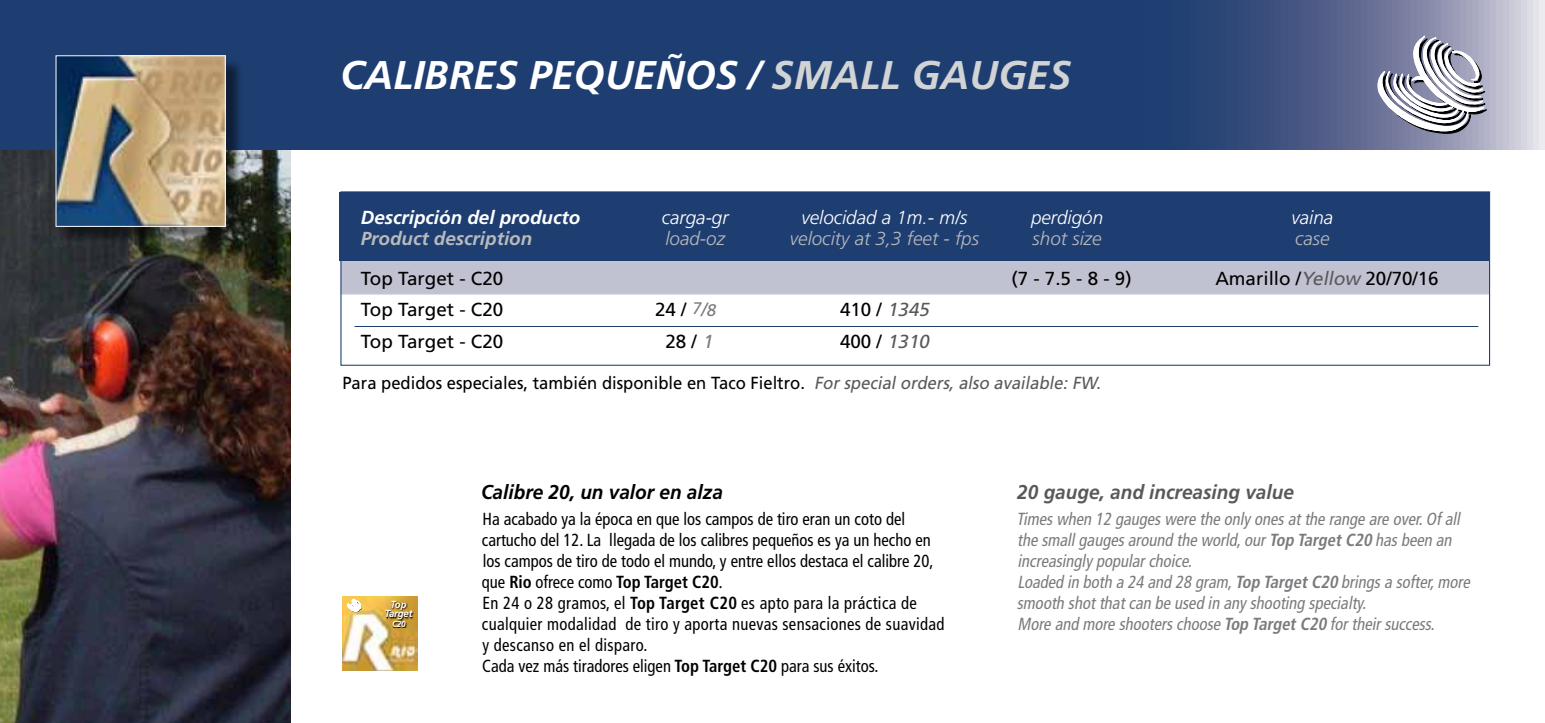
<style>
.page{position:relative;width:1545px;height:723px;background:#fff}
.page>*{position:absolute;margin:0;border:0;box-sizing:border-box;transform-origin:0 0}
.t1{font:italic 700 40px "Frutiger LT Std";color:#fff}
.t2{font:italic 700 20px "Frutiger LT Std";color:#58595b;scale:.95 1}
.t3{font:italic 700 20px "Frutiger LT Std";color:#000;scale:.95 1}
.t4{font:18.75px "Frutiger LT Std";color:#000}
.t5{font:italic 300 18.75px "Frutiger LT Std";color:#b8babc}
.t6{font:italic 300 18.75px "Frutiger LT Std";color:#fff}
.t7{font:italic 700 18.75px "Frutiger LT Std";color:#fff}
.t8{font:italic 700 18.75px "Frutiger LT Std";color:#b8babc}
.t9{font:condensed 17.5px/21px "Frutiger LT Std";color:#000;scale:.95 1}
.t10{font:italic condensed 17.5px/21px "Frutiger LT Std";color:#797a7d;scale:.95 1}
.t11{font:17.5px "Frutiger LT Std";color:#000;scale:.95 1}
.t12{font:italic 700 10.25px/9.5px "Frutiger LT Std";letter-spacing:-.025em;color:#fff;text-align:center;scale:.95 1}
.t13{font:italic 700 8.5px "Frutiger LT Std";color:#fff;scale:.95 1}
.s1{color:#d1d3d4}
.s2{font-style:italic;color:#58595b}
.s3{font-style:italic;font-size:16.75px;color:#797a7d}
.s4{font-style:italic;color:#797a7d}
.s5{font-weight:700}
.s6{font-family:"Myriad Pro";font-stretch:normal}
</style>
<div class="page">
<img style="left:0;top:149px;width:291px;height:574px">
<svg style="left:0;top:0;width:1545px;height:149px;background:#2d4979"></svg>
<svg style="left:1373px;top:36px;width:114px;height:100px"></svg>
<div style="left:341px;top:261px;width:1149px;height:33px;background:#c0c1d1"></div>
<div style="left:340px;top:192px;width:1149px;height:69px;background:#1e3e71"></div>
<div style="left:340px;top:191px;width:1150px;height:175px;border:1px solid #1e3e71"></div>
<img style="left:343px;top:596px;width:74px;height:75px">
<svg style="left:386px;top:601px;width:28px;height:27px"></svg>
<svg style="left:347px;top:599px;width:14px;height:13px"></svg>
<div style="left:58px;top:58px;width:186px;height:186px;background:#000;opacity:.5"></div>
<img style="left:58px;top:57px;width:166px;height:168px">
<div style="left:56px;top:55px;width:170px;height:172px;border:1px solid #fff"></div>
<hr style="left:355px;top:326px;width:1123px;height:1px;background:#1e3e71">
<h1 class="t1" style="left:340px;top:52px;width:733px">CALIBRES PEQUEÑOS / <span class="s1">SMALL GAUGES</span></h1>
<p class="t7" style="left:361px;top:206px;width:221px">Descripción del producto</p>
<p class="t6" style="left:662px;top:207px;width:68px">carga-gr</p>
<p class="t6" style="left:801px;top:207px;width:168px">velocidad a 1m.- m/s</p>
<p class="t6" style="left:1031px;top:207px;width:74px">perdigón</p>
<p class="t6" style="left:1291px;top:207px;width:43px">vaina</p>
<p class="t8" style="left:361px;top:227px;width:173px">Product description</p>
<p class="t5" style="left:665px;top:228px;width:61px">load-oz</p>
<p class="t5" style="left:790px;top:228px;width:191px">velocity at 3,3 feet - fps</p>
<p class="t5" style="left:1033px;top:228px;width:70px">shot size</p>
<p class="t5" style="left:1295px;top:228px;width:36px">case</p>
<p class="t4" style="left:361px;top:267px;width:144px">Top Target - C20</p>
<p class="t4" style="left:1011px;top:267px;width:122px">(7 - 7.5 - 8 - 9)</p>
<p class="t4" style="left:1215px;top:267px;width:225px">Amarillo /<span class="s2">Yellow</span>20/70/16</p>
<p class="t4" style="left:361px;top:298px;width:144px">Top Target - C20</p>
<p class="t4" style="left:655px;top:298px;width:66px">24 / <span class="s3">7</span><span class="s4">/</span><span class="s3">8</span></p>
<p class="t4" style="left:840px;top:298px;width:95px">41 0 / <span class="s2">1345</span></p>
<p class="t4" style="left:361px;top:330px;width:144px">Top Target - C20</p>
<p class="t4" style="left:665px;top:330px;width:53px">28 / <span class="s4">1</span></p>
<p class="t4" style="left:840px;top:330px;width:95px">400 / <span class="s2">1310</span></p>
<p class="t11" style="left:342px;top:372px;width:804px">Para pedidos especiales, también disponible en Taco Fieltro. <span class="s2">Forspecialorders,also available:FW.</span></p>
<p class="t12" style="left:385px;top:599px;width:31px">Top<br>Target</p>
<p class="t13" style="left:392px;top:619px;width:16px">C20</p>
<p class="t3" style="left:481px;top:481px;width:256px">Calibre 20, un valor en alza</p>
<p class="t2" style="left:1017px;top:481px;width:293px">20 gauge, and increasing value</p>
<p class="t9" style="left:482px;top:508px;width:488px">Ha acabado ya la época en que los campos de tiro eran un coto del cartucho del 12. La llegada de los calibres pequeños es ya un hecho en los campos de tiro de todo el mundo, y entre ellos destaca el calibre 20, que <span class="s5">Rio</span> ofrece como <span class="s5">Top Target C20</span><span class="s6">.<br></span>En 24 o 28 gramos, el <span class="s5">Top Target C20</span> es apto para la práctica de cualquier modalidad de tiro y aporta nuevas sensaciones de suavidad y descanso en el disparo.<br>Cada vez más tiradores eligen <span class="s5">Top Target C20</span> para sus éxitos.</p>
<p class="t10" style="left:1016px;top:508px;width:483px">Timeswhen 12 gaugeswere the only onesatthe range are over.Ofall the smallgaugesaround the world,our<span class="s5">Top TargetC20</span> hasbeen an increasingly popularchoice.<br>Loaded in both a 24 and 28 gram,<span class="s5">Top TargetC20</span> bringsa softer,more smooth shotthatcan be used in any shooting specialty.<br>More and more shooterschoose <span class="s5">Top TargetC20</span> fortheirsuccess.</p>
</div>
